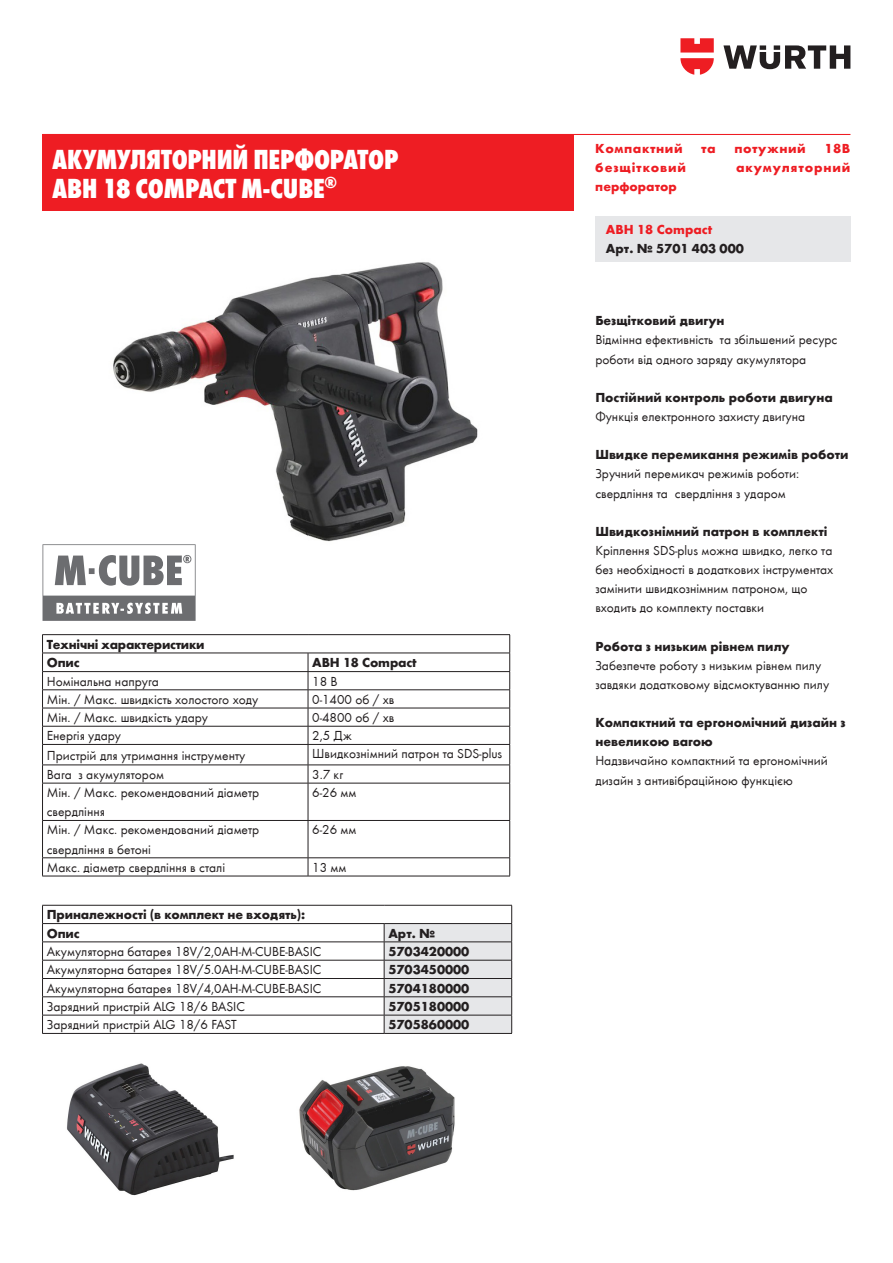
<style>
.page{position:relative;width:893px;height:1263px;background:#fff}
.page>*{position:absolute;margin:0;border:0;box-sizing:border-box;transform-origin:0 0}
.Product_Name_19pt{font:800 condensed 28.5px "Wuerth";letter-spacing:-.01em;color:#fff}
.HS_A4_9pt{font:13.5px/19.2px "Wuerth";color:#231f20}
.Co_A4_9pt{font:13.5px/19.2px "Wuerth";color:#231f20}
.HS_A4_9pt-2{font:700 13.5px/19.2px "Wuerth";color:#231f20}
.HS_A4_9pt-3{font:700 13.5px "Wuerth";letter-spacing:.06em;color:#ee1d23}
.HS_A4_9pt-4{font:700 13.5px "Wuerth";letter-spacing:.04em;color:#ee1d23}
.HS_A4_9pt-5{font:700 13.5px "Wuerth";color:#ee1d23}
.HS_A4_9pt-6{font:700 13.5px "Wuerth";letter-spacing:-.02em;color:#231f20}
</style>
<div class="page">
<svg style="left:723px;top:45px;width:127px;height:24px"></svg>
<svg style="left:680px;top:38px;width:34px;height:37px"></svg>
<img style="left:113px;top:262px;width:365px;height:280px">
<div style="left:43px;top:134px;width:531px;height:76px;background:#ee1d23"></div>
<hr style="left:43px;top:134px;width:807px;height:1px;background:#ee1d23">
<div style="left:595px;top:216px;width:255px;height:46px;background:#e6e7e9"></div>
<hr style="left:42px;top:634px;width:266px;height:1px;background:#231f20">
<hr style="left:308px;top:634px;width:202px;height:1px;background:#231f20">
<hr style="left:42px;top:653px;width:266px;height:1px;background:#231f20">
<hr style="left:308px;top:653px;width:202px;height:1px;background:#231f20">
<hr style="left:42px;top:671px;width:266px;height:1px;background:#231f20">
<hr style="left:308px;top:671px;width:202px;height:1px;background:#231f20">
<hr style="left:42px;top:689px;width:266px;height:1px;background:#231f20">
<hr style="left:308px;top:689px;width:202px;height:1px;background:#231f20">
<hr style="left:42px;top:708px;width:266px;height:1px;background:#231f20">
<hr style="left:308px;top:708px;width:202px;height:1px;background:#231f20">
<hr style="left:42px;top:726px;width:266px;height:1px;background:#231f20">
<hr style="left:308px;top:726px;width:202px;height:1px;background:#231f20">
<hr style="left:42px;top:744px;width:266px;height:1px;background:#231f20">
<hr style="left:308px;top:744px;width:202px;height:1px;background:#231f20">
<hr style="left:42px;top:765px;width:266px;height:1px;background:#231f20">
<hr style="left:308px;top:765px;width:202px;height:1px;background:#231f20">
<hr style="left:42px;top:783px;width:266px;height:1px;background:#231f20">
<hr style="left:42px;top:783px;width:1px;height:37px;background:#231f20">
<hr style="left:308px;top:783px;width:202px;height:1px;background:#231f20">
<hr style="left:308px;top:783px;width:1px;height:37px;background:#231f20">
<hr style="left:509px;top:783px;width:1px;height:37px;background:#231f20">
<hr style="left:42px;top:820px;width:266px;height:1px;background:#231f20">
<hr style="left:42px;top:821px;width:1px;height:36px;background:#231f20">
<hr style="left:308px;top:820px;width:202px;height:1px;background:#231f20">
<hr style="left:308px;top:821px;width:1px;height:36px;background:#231f20">
<hr style="left:509px;top:821px;width:1px;height:36px;background:#231f20">
<hr style="left:42px;top:857px;width:266px;height:1px;background:#231f20">
<svg style="left:42px;top:858px;width:1px;height:18px"></svg>
<hr style="left:308px;top:857px;width:202px;height:1px;background:#231f20">
<svg style="left:308px;top:858px;width:1px;height:18px"></svg>
<svg style="left:509px;top:858px;width:1px;height:18px"></svg>
<hr style="left:42px;top:876px;width:266px;height:1px;background:#231f20">
<hr style="left:308px;top:876px;width:202px;height:1px;background:#231f20">
<svg style="left:42px;top:635px;width:1px;height:148px"></svg>
<svg style="left:308px;top:653px;width:1px;height:130px"></svg>
<svg style="left:509px;top:635px;width:1px;height:148px"></svg>
<svg style="left:43px;top:544px;width:153px;height:77px"></svg>
<hr style="left:42px;top:905px;width:342px;height:1px;background:#231f20">
<hr style="left:42px;top:923px;width:342px;height:1px;background:#231f20">
<hr style="left:42px;top:941px;width:342px;height:1px;background:#231f20">
<hr style="left:42px;top:960px;width:342px;height:1px;background:#231f20">
<hr style="left:42px;top:978px;width:342px;height:1px;background:#231f20">
<hr style="left:42px;top:996px;width:342px;height:1px;background:#231f20">
<hr style="left:42px;top:1015px;width:342px;height:1px;background:#231f20">
<hr style="left:42px;top:1033px;width:342px;height:1px;background:#231f20">
<hr style="left:384px;top:1033px;width:128px;height:1px;background:#231f20">
<svg style="left:42px;top:905px;width:1px;height:128px"></svg>
<svg style="left:384px;top:905px;width:128px;height:128px;background:#dbdcdd"></svg>
<img style="left:67px;top:1063px;width:167px;height:133px">
<img style="left:299px;top:1066px;width:156px;height:125px">
<p class="Product_Name_19pt" style="left:52px;top:139px;width:348px">АКУМУЛЯТОРНИЙ ПЕРФОРАТОР</p>
<p class="Product_Name_19pt" style="left:52px;top:168px;width:286px">ABH 18 COMPACT M-CUBE<sup>®</sup></p>
<p class="HS_A4_9pt-6" style="left:47px;top:634px;width:159px">Технічні характеристики</p>
<p class="HS_A4_9pt-2" style="left:47px;top:652px;width:34px">Опис</p>
<p class="HS_A4_9pt-2" style="left:312px;top:652px;width:106px">ABH 18 Compact</p>
<p class="Co_A4_9pt" style="left:47px;top:671px;width:114px">Номінальна напруга</p>
<p class="HS_A4_9pt" style="left:312px;top:671px;width:27px">18 В</p>
<p class="Co_A4_9pt" style="left:47px;top:689px;width:213px">Мін. / Макс. швидкість холостого ходу</p>
<p class="HS_A4_9pt" style="left:312px;top:689px;width:84px">0-1400 об / хв</p>
<p class="Co_A4_9pt" style="left:47px;top:707px;width:163px">Мін. / Макс. швидкість удару</p>
<p class="HS_A4_9pt" style="left:312px;top:707px;width:84px">0-4800 об / хв</p>
<p class="Co_A4_9pt" style="left:47px;top:725px;width:76px">Енергія удару</p>
<p class="Co_A4_9pt" style="left:312px;top:725px;width:41px">2,5 Дж</p>
<p class="Co_A4_9pt" style="left:47px;top:745px;width:200px">Пристрій для утримання інструменту</p>
<p class="Co_A4_9pt" style="left:312px;top:744px;width:191px">Швидкознімний патрон та SDS-plus</p>
<p class="Co_A4_9pt" style="left:47px;top:764px;width:119px">Вага з акумулятором</p>
<p class="Co_A4_9pt" style="left:312px;top:764px;width:32px">3.7 кг</p>
<p class="Co_A4_9pt" style="left:47px;top:782px;width:214px">Мін. / Макс. рекомендований діаметр свердління</p>
<p class="Co_A4_9pt" style="left:312px;top:782px;width:46px">6-26 мм</p>
<p class="Co_A4_9pt" style="left:47px;top:820px;width:214px">Мін. / Макс. рекомендований діаметр свердління в бетоні</p>
<p class="Co_A4_9pt" style="left:312px;top:820px;width:46px">6-26 мм</p>
<p class="Co_A4_9pt" style="left:47px;top:857px;width:180px">Макс. діаметр свердління в сталі</p>
<p class="Co_A4_9pt" style="left:312px;top:857px;width:36px">13 мм</p>
<p class="HS_A4_9pt-2" style="left:47px;top:904px;width:260px">Приналежності (в комплект не входять):</p>
<p class="HS_A4_9pt-2" style="left:47px;top:922px;width:34px">Опис</p>
<p class="HS_A4_9pt-2" style="left:388px;top:922px;width:48px">Арт. №</p>
<p class="HS_A4_9pt" style="left:47px;top:941px;width:276px">Акумуляторна батарея 18V/2,0AH-M-CUBE-BASIC</p>
<p class="HS_A4_9pt-2" style="left:388px;top:941px;width:82px">5703420000</p>
<p class="Co_A4_9pt" style="left:47px;top:959px;width:276px">Акумуляторна батарея 18V/5.0AH-M-CUBE-BASIC</p>
<p class="HS_A4_9pt-2" style="left:388px;top:959px;width:82px">5703450000</p>
<p class="Co_A4_9pt" style="left:47px;top:978px;width:276px">Акумуляторна батарея 18V/4,0AH-M-CUBE-BASIC</p>
<p class="HS_A4_9pt-2" style="left:388px;top:977px;width:82px">5704180000</p>
<p class="Co_A4_9pt" style="left:47px;top:996px;width:200px">Зарядний пристрій ALG 18/6 BASIC</p>
<p class="HS_A4_9pt-2" style="left:388px;top:996px;width:82px">5705180000</p>
<p class="Co_A4_9pt" style="left:47px;top:1014px;width:192px">Зарядний пристрій ALG 18/6 FAST</p>
<p class="HS_A4_9pt-2" style="left:388px;top:1014px;width:82px">5705860000</p>
<p class="HS_A4_9pt-4" style="left:595px;top:139px;width:89px">Компактний</p>
<p class="HS_A4_9pt-4" style="left:701px;top:139px;width:16px">та</p>
<p class="HS_A4_9pt-4" style="left:734px;top:139px;width:73px">потужний</p>
<p class="HS_A4_9pt-4" style="left:824px;top:139px;width:28px">18В</p>
<p class="HS_A4_9pt-3" style="left:595px;top:158px;width:92px">безщітковий</p>
<p class="HS_A4_9pt-3" style="left:736px;top:158px;width:116px">акумуляторний</p>
<p class="HS_A4_9pt-5" style="left:595px;top:177px;width:83px">перфоратор</p>
<p class="HS_A4_9pt-5" style="left:606px;top:220px;width:108px">ABH 18 Compact</p>
<p class="HS_A4_9pt-2" style="left:606px;top:238px;width:139px">Арт. № 5701 403 000</p>
<p class="HS_A4_9pt-2" style="left:595px;top:310px;width:131px">Безщітковий двигун</p>
<p class="HS_A4_9pt" style="left:595px;top:330px;width:244px">Відмінна ефективність та збільшений ресурс роботи від одного заряду акумулятора</p>
<p class="HS_A4_9pt-2" style="left:595px;top:387px;width:239px">Постійний контроль роботи двигуна</p>
<p class="HS_A4_9pt" style="left:595px;top:406px;width:211px">Функція електронного захисту двигуна</p>
<p class="HS_A4_9pt-2" style="left:595px;top:444px;width:255px">Швидке перемикання режимів роботи</p>
<p class="HS_A4_9pt" style="left:595px;top:464px;width:205px">Зручний перемикач режимів роботи: свердління та свердління з ударом</p>
<p class="HS_A4_9pt-2" style="left:595px;top:521px;width:234px">Швидкознімний патрон в комплекті</p>
<p class="HS_A4_9pt" style="left:595px;top:540px;width:240px">Кріплення SDS-plus можна швидко, легко та без необхідності в додаткових інструментах замінити швидкознімним патроном, що входить до комплекту поставки</p>
<p class="HS_A4_9pt-2" style="left:595px;top:635px;width:196px">Робота з низьким рівнем пилу</p>
<p class="HS_A4_9pt" style="left:595px;top:655px;width:235px">Забезпечте роботу з низьким рівнем пилу завдяки додатковому відсмоктуванню пилу</p>
<p class="HS_A4_9pt-2" style="left:595px;top:712px;width:252px">Компактний та ергономічний дизайн з невеликою вагою</p>
<p class="HS_A4_9pt" style="left:595px;top:751px;width:234px">Надзвичайно компактний та ергономічний дизайн з антивібраційною функцією</p>
</div>
